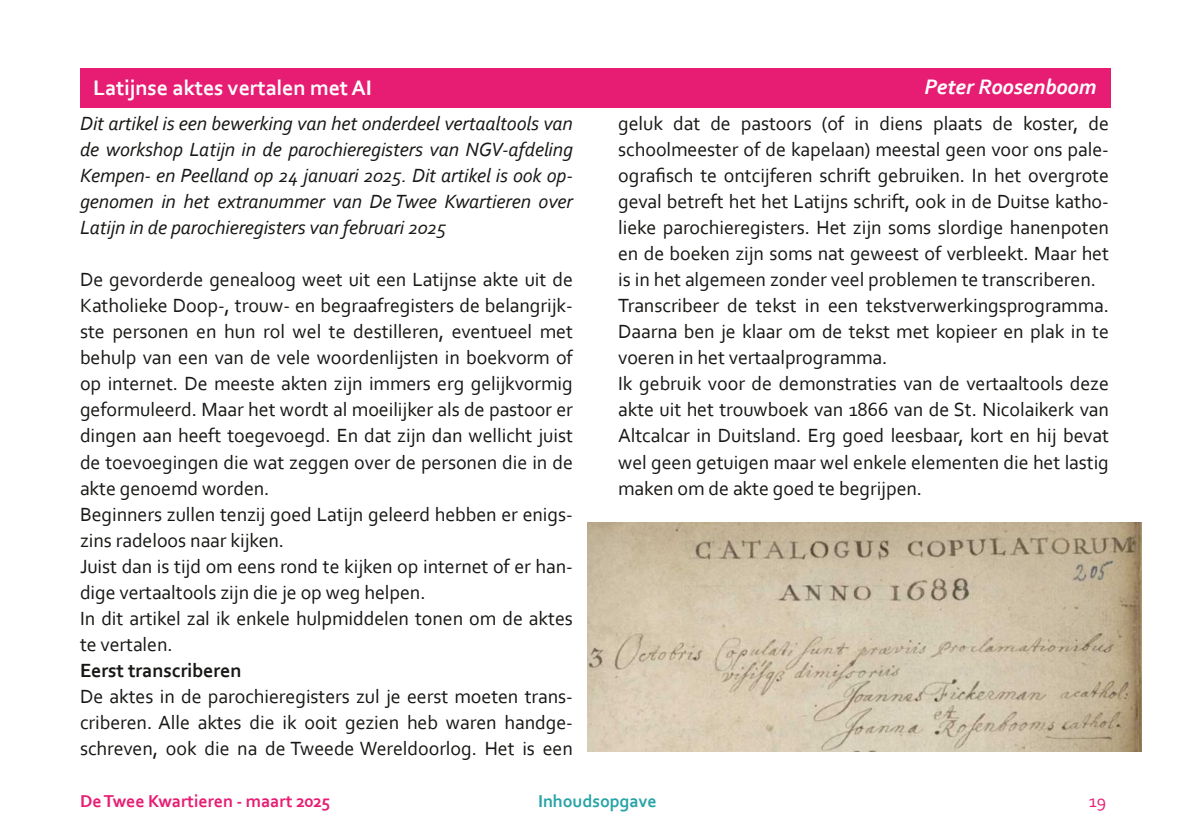
<style>
.page{position:relative;width:1191px;height:840px;background:#fff}
.page>*{position:absolute;margin:0;border:0;box-sizing:border-box;transform-origin:0 0}
.t1{font:700 22px "Corbel";letter-spacing:-.005em;color:#fff}
.t2{font:italic 700 22px "Corbel";color:#fff}
.t3{font:20px/26px "Corbel";letter-spacing:-.005em;color:#181715}
.t4{font:italic 20px/26px "Corbel";letter-spacing:-.005em;color:#181715;text-align:justify}
.t5{font:700 20px "Corbel";letter-spacing:-.005em;color:#181715}
.t6{font:700 18px "Corbel";letter-spacing:-.005em;color:#e71d73}
.t7{font:700 18px "Corbel";letter-spacing:-.005em;color:#28a3a7}
.t8{font:18px "Corbel";color:#e71d73}
</style>
<div class="page">
<div style="left:80px;top:68px;width:1031px;height:40px;background:#e71d73"></div>
<img style="left:587px;top:522px;width:554px;height:229px">
<p class="t1" style="left:93px;top:78px;width:280px">Latijnse aktes vertalen metAI</p>
<p class="t2" style="left:924px;top:78px;width:173px">Peter Roosenboom</p>
<p class="t4" style="left:80px;top:112px;width:494px">Dit artikel is een bewerking van het onderdeel vertaaltools van de workshop Latijn in de parochieregisters van NGV‐afdeling Kempen‐ en Peelland op 24 januari 2025. Dit artikel is ook op‐ genomen in het extranummer van De Twee Kwartieren over Latijn in de parochieregisters van februari 2025</p>
<p class="t3" style="left:80px;top:268px;width:494px">De gevorderde genealoog weet uit een Latijnse akte uit de Katholieke Doop‐, trouw‐ en begraafregisters de belangrijk‐ ste personen en hun rol wel te destilleren, eventueel met behulp van een van de vele woordenlijsten in boekvorm of op internet. De meeste akten zijn immers erg gelijkvormig geformuleerd. Maar het wordt al moeilijker als de pastoor er dingen aan heeft toegevoegd. En dat zijn dan wellicht juist de toevoegingen die wat zeggen over de personen die in de akte genoemd worden.<br>Beginners zullen tenzij goed Latijn geleerd hebben er enigs‐ zins radeloos naar kijken.<br>Juist dan is tijd om eens rond te kijken op internet of er han‐ dige vertaaltools zijn die je op weg helpen.<br>In dit artikel zal ik enkele hulpmiddelen tonen om de aktes te vertalen.</p>
<p class="t5" style="left:80px;top:661px;width:163px">Eerst transcriberen</p>
<p class="t3" style="left:80px;top:684px;width:494px;text-align:justify">De aktes in de parochieregisters zul je eerst moeten trans‐ criberen. Alle aktes die ik ooit gezien heb waren handge‐ schreven, ook die na de Tweede Wereldoorlog. Het is een</p>
<p class="t3" style="left:618px;top:112px;width:492px">geluk dat de pastoors (of in diens plaats de koster, de schoolmeester of de kapelaan) meestal geen voor ons pale‐ ografisch te ontcijferen schrift gebruiken. In het overgrote geval betreft het het Latijns schrift, ook in de Duitse katho‐ lieke parochieregisters. Het zijn soms slordige hanenpoten en de boeken zijn soms nat geweest of verbleekt. Maar het is in het algemeen zonder veel problemen te transcriberen.<br>Transcribeer de tekst in een tekstverwerkingsprogramma.<br>Daarna ben je klaar om de tekst met kopieer en plak in te voeren in het vertaalprogramma.<br>Ik gebruik voor de demonstraties van de vertaaltools deze akte uit het trouwboek van 1866 van de St. Nicolaikerk van Altcalcar in Duitsland. Erg goed leesbaar, kort en hij bevat wel geen getuigen maar wel enkele elementen die het lastig maken om de akte goed te begrijpen.</p>
<p class="t6" style="left:80px;top:793px;width:252px">DeTwee Kwartieren ‐ maart 2025</p>
<p class="t7" style="left:538px;top:793px;width:120px">Inhoudsopgave</p>
<p class="t8" style="left:1088px;top:793px;width:19px">19</p>
</div>
